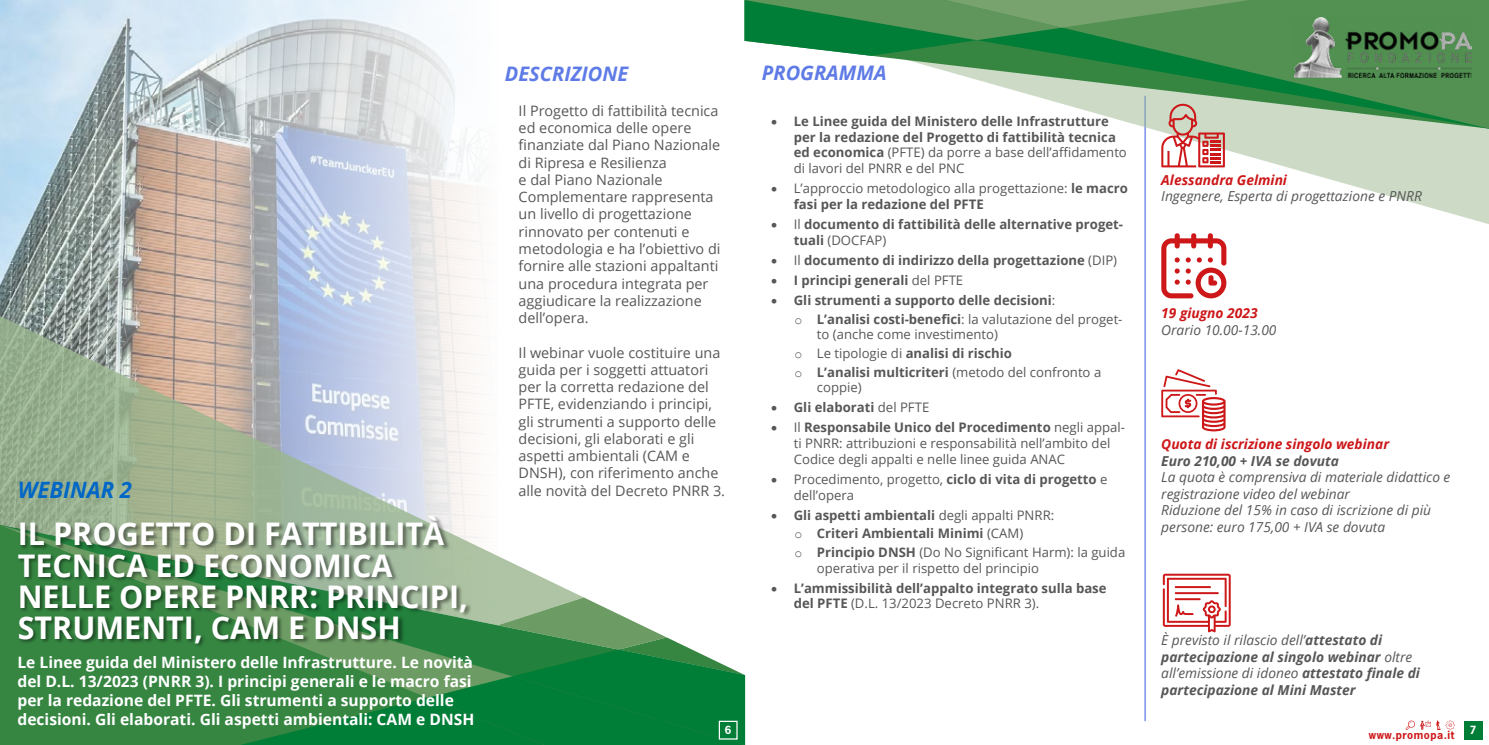
<style>
.page{position:relative;width:1489px;height:745px;background:#fff}
.page>*{position:absolute;margin:0;border:0;box-sizing:border-box;transform-origin:0 0}
.t1{font:700 31.12px/31.1px "Open Sans";color:#fff}
.t2{font:italic 700 22.5px "Open Sans";color:#0067c7}
.t3{font:italic 700 20px "Open Sans";color:#5e7be6}
.t4{font:700 15.62px/18.8px "Open Sans";color:#fff}
.t5{font:14.38px/17.2px "Open Sans";color:#575757}
.t6{font:italic 13.75px/16.5px "Open Sans";color:#575757}
.t7{font:italic 700 13.75px/16.5px "Open Sans";color:#575757}
.t8{font:italic 700 13.75px "Open Sans";color:#cd1719}
.t9{font:700 13.12px/15.8px "Open Sans";color:#575757}
.t10{font:13.12px/15.8px "Open Sans";color:#575757}
.t11{font:700 10.62px "News Gothic Std";letter-spacing:.05em;color:#cd1719}
.t12{font:700 10.62px "News Gothic Std";color:#fff}
.s1{font-weight:400}
.s2{font-weight:700}
.s3{font-family:"Courier New";font-weight:400}
.s4{font-family:"Courier New"}
</style>
<div class="page">
<hr style="left:1144px;top:96px;width:1px;height:624px;background:#5e7be6">
<img style="left:0;top:0;width:478px;height:316px">
<svg style="left:1144px;top:129px;width:344px;height:95px;fill:#ccdac6"></svg>
<svg style="left:873px;top:56px;width:72px;height:15px"></svg>
<svg style="left:945px;top:0;width:543px;height:129px;background:#7caf82"></svg>
<svg style="left:744px;top:0;width:505px;height:56px;background:#439153"></svg>
<svg style="left:0;top:316px;width:478px;height:208px;background:#b5beb4"></svg>
<svg style="left:0;top:524px;width:544px;height:220px;background:#51955a"></svg>
<svg style="left:240px;top:597px;width:505px;height:147px;background:#3c9357"></svg>
<div style="left:718px;top:720px;width:19px;height:19px;border:1px solid #fff"></div>
<div style="left:1463px;top:720px;width:18px;height:18px;background:#007d36"></div>
<svg style="left:1405px;top:720px;width:49px;height:9px"></svg>
<img style="left:1293px;top:17px;width:177px;height:60px">
<svg style="left:1161px;top:104px;width:63px;height:63px"></svg>
<svg style="left:1161px;top:233px;width:65px;height:65px"></svg>
<div style="left:17px;top:516px;width:455px;height:132px;background:#000;opacity:.45"></div>
<svg style="left:1161px;top:369px;width:64px;height:62px"></svg>
<svg style="left:1162px;top:573px;width:68px;height:59px"></svg>
<h2 class="t2" style="left:18px;top:474px;width:116px">WEBINAR 2</h2>
<h1 class="t1" style="left:18px;top:517px;width:452px">IL PROGETTO DI FATTIBILITÀ<br>TECNICA ED ECONOMICA<br>NELLE OPERE PNRR: PRINCIPI,<br>STRUMENTI, CAM E DNSH</h1>
<p class="t4" style="left:17px;top:652px;width:458px">Le Linee guida del Ministero delle Infrastrutture. Le novità del D.L. 13/2023 (PNRR 3). I principi generali e le macro fasi per la redazione del PFTE. Gli strumenti a supporto delle decisioni. Gli elaborati. Gli aspetti ambientali: CAM e DNSH</p>
<h3 class="t3" style="left:505px;top:59px;width:125px">DESCRIZIONE</h3>
<p class="t5" style="left:518px;top:101px;width:203px">Il Progetto di fattibilità tecnica ed economica delle opere finanziate dal Piano Nazionale di Ripresa e Resilienza<br>e dal Piano Nazionale<br>Complementare rappresenta un livello di progettazione rinnovato per contenuti e metodologia e ha l’obiettivo di fornire alle stazioni appaltanti una procedura integrata per aggiudicare la realizzazione dell’opera.</p>
<p class="t5" style="left:518px;top:343px;width:208px">Il webinar vuole costituire una guida per i soggetti attuatori per la corretta redazione del<br>PFTE, evidenziando i principi, gli strumenti a supporto delle decisioni, gli elaborati e gli aspetti ambientali (CAM e<br>DNSH), con riferimento anche alle novità del Decreto PNRR 3.</p>
<h3 class="t3" style="left:762px;top:58px;width:126px">PROGRAMMA</h3>
<p class="t9" style="left:793px;top:113px;width:334px;text-indent:-22px">• Le Linee guida del Ministero delle Infrastrutture per la redazione del Progetto di fattibilità tecnica ed economica <span class="s1">(PFTE) da porre a base dell’affidamento di lavori del PNRR e del PNC</span></p>
<p class="t10" style="left:793px;top:180px;width:335px;text-indent:-22px">• L’approccio metodologico alla progettazione: <span class="s2">le macro fasi per la redazione del PFTE</span></p>
<p class="t9" style="left:793px;top:216px;width:331px;text-indent:-22px">• <span class="s1">Il</span> documento di fattibilità delle alternative proget&shy;tuali <span class="s1">(DOCFAP)</span></p>
<p class="t9" style="left:771px;top:252px;width:347px">• <span class="s1">Il</span> documento di indirizzo della progettazione <span class="s1">(DIP)</span></p>
<p class="t9" style="left:771px;top:272px;width:193px">• I principi generali <span class="s1">del PFTE</span></p>
<p class="t9" style="left:794px;top:290px;width:329px;line-height:18.6px;text-indent:-23px">• Gli strumenti a supporto delle decisioni<span class="s1">:<br></span><span class="s3">o</span> L’analisi costi-benefici<span class="s1">: la valutazione del proget-</span></p>
<p class="t10" style="left:794px;top:324px;width:308px;line-height:18.6px;text-indent:22px">to (anche come investimento)<br><span class="s4">o</span> Le tipologie di <span class="s2">analisi di rischio<br></span><span class="s4">o</span> <span class="s2">L’analisi multicriteri</span> (metodo del confronto a</p>
<p class="t10" style="left:816px;top:379px;width:46px">coppie)</p>
<p class="t9" style="left:771px;top:399px;width:159px">• Gli elaborati <span class="s1">del PFTE</span></p>
<p class="t10" style="left:793px;top:419px;width:333px;text-indent:-22px">• Il <span class="s2">Responsabile Unico del Procedimento</span> negli appal&shy;ti PNRR: attribuzioni e responsabilità nell’ambito del<br>Codice degli appalti e nelle linee guida ANAC</p>
<p class="t10" style="left:793px;top:470px;width:315px;text-indent:-22px">• Procedimento, progetto, <span class="s2">ciclo di vita di progetto</span> e dell’opera</p>
<p class="t9" style="left:794px;top:505px;width:332px;line-height:18.6px;text-indent:-23px">• Gli aspetti ambientali <span class="s1">degli appalti PNRR:<br></span><span class="s3">o</span> Criteri Ambientali Minimi <span class="s1">(CAM)<br></span><span class="s3">o</span> Principio DNSH <span class="s1">(Do No Significant Harm): la guida</span></p>
<p class="t10" style="left:816px;top:559px;width:224px">operativa per il rispetto del principio</p>
<p class="t9" style="left:793px;top:579px;width:314px;text-indent:-22px">• L’ammissibilità dell’appalto integrato sulla base del PFTE <span class="s1">(D.L. 13/2023 Decreto PNRR 3).</span></p>
<p class="t12" style="left:724px;top:722px;width:8px">6</p>
<p class="t8" style="left:1161px;top:170px;width:127px">Alessandra Gelmini</p>
<p class="t6" style="left:1161px;top:188px;width:262px">Ingegnere, Esperta di progettazione e PNRR</p>
<p class="t8" style="left:1161px;top:303px;width:98px">19 giugno 2023</p>
<p class="t6" style="left:1161px;top:321px;width:117px">Orario 10.00-13.00</p>
<p class="t8" style="left:1161px;top:434px;width:229px">Quota di iscrizione singolo webinar</p>
<p class="t7" style="left:1161px;top:452px;width:179px">Euro 210,00 + IVA se dovuta</p>
<p class="t6" style="left:1161px;top:468px;width:290px">La quota è comprensiva di materiale didattico e registrazione video del webinar<br>Riduzione del 15% in caso di iscrizione di più persone: euro 175,00 + IVA se dovuta</p>
<p class="t7" style="left:1161px;top:631px;width:260px"><span class="s1">È previsto il rilascio dell’</span>attestato di partecipazione al singolo webinar <span class="s1">oltre all’emissione di idoneo</span> attestato finale di partecipazione al Mini Master</p>
<p class="t11" style="left:1368px;top:727px;width:87px">www.promopa.it</p>
<p class="t12" style="left:1469px;top:722px;width:8px">7</p>
</div>
